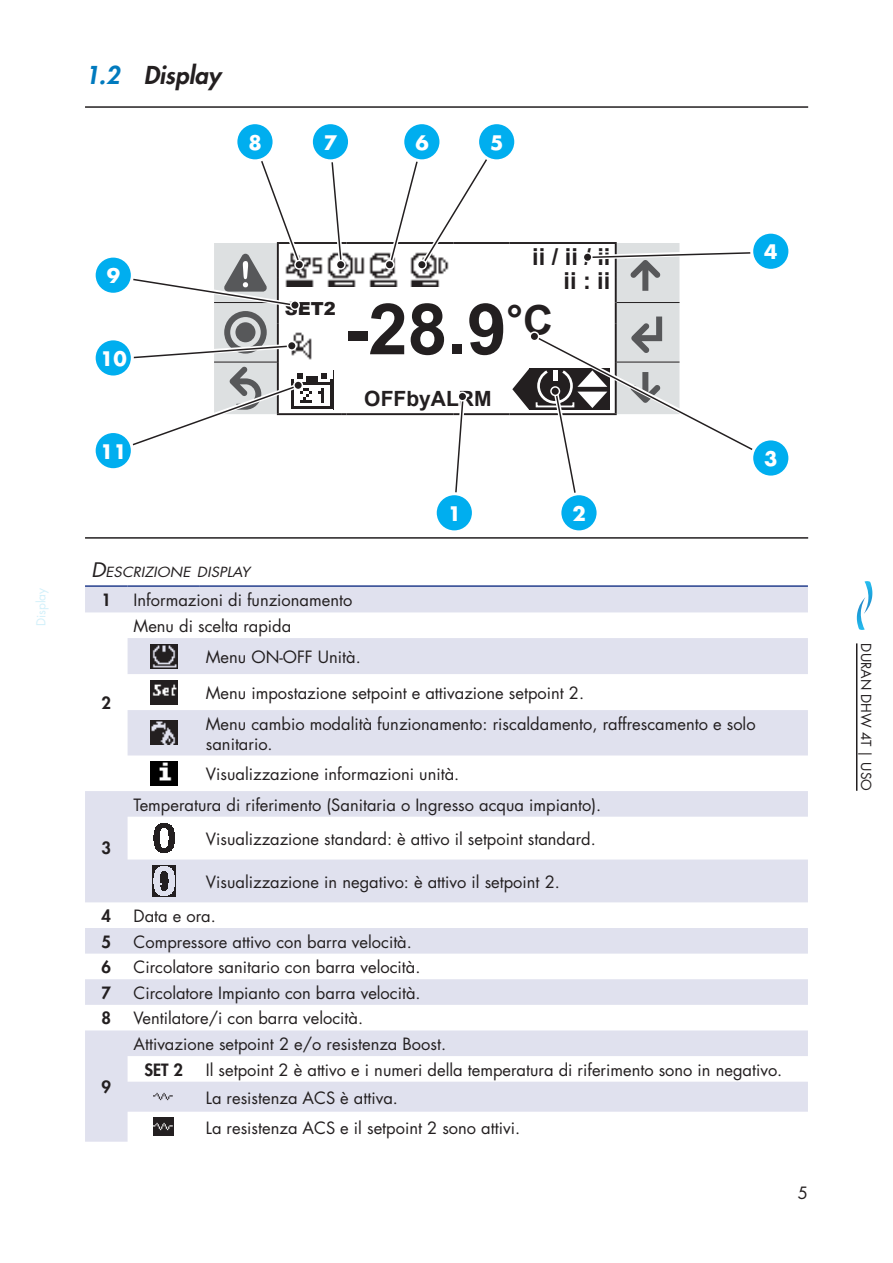
<style>
.page{position:relative;width:893px;height:1263px;background:#fff}
.page>*{position:absolute;margin:0;border:0;box-sizing:border-box;transform-origin:0 0}
.t1{font:700 71.1px "Arial";color:#231f20}
.t2{font:italic 800 24px "Futura Std";color:#231f20}
.t3{font:700 23.4px/23.5px "Arial";color:#231f20;text-align:right}
.t4{font:700 21px "Arial";color:#231f20}
.t5{font:700 19.5px "Futura Std";color:#fff}
.t6{font:900 18px "Arial";color:#231f20}
.t7{font:16.5px/30.8px "Futura Std";color:#231f20}
.t8{font:800 16.5px "Futura Std";color:#231f20}
.t9{font:italic 13.65px "Futura Std";color:#231f20;scale:1.1 1}
.t10{font:13.5px "Futura Std";color:#231f20}
.t11{font:12px "Futura Std";color:#d2f0fa}
.s1{color:#007abe}
.s2{font-size:19.5px}
</style>
<div class="page">
<hr style="left:856px;top:643px;width:1px;height:148px;background:#231f20">
<hr style="left:85px;top:106px;width:723px;height:2px;background:#231f20">
<hr style="left:85px;top:537px;width:723px;height:2px;background:#231f20">
<svg style="left:85px;top:587px;width:723px;height:555px;fill:#e8e8f2"></svg>
<hr style="left:85px;top:585px;width:43px;height:2px;background:#253f8e">
<hr style="left:128px;top:585px;width:72px;height:2px;background:#253f8e">
<hr style="left:200px;top:585px;width:608px;height:2px;background:#253f8e">
<img style="left:150px;top:644px;width:27px;height:24px">
<img style="left:150px;top:680px;width:27px;height:24px">
<img style="left:150px;top:721px;width:27px;height:24px">
<img style="left:150px;top:761px;width:27px;height:24px">
<img style="left:152px;top:823px;width:23px;height:30px">
<img style="left:152px;top:865px;width:23px;height:31px">
<img style="left:154px;top:1088px;width:20px;height:18px">
<img style="left:154px;top:1118px;width:20px;height:18px">
<div style="left:617px;top:243px;width:62px;height:73px;background:#dde0e1"></div>
<hr style="left:615px;top:277px;width:2px;height:25px;background:#231f20">
<hr style="left:277px;top:242px;width:65px;height:2px;background:#231f20">
<hr style="left:346px;top:242px;width:107px;height:2px;background:#231f20">
<hr style="left:453px;top:242px;width:56px;height:2px;background:#231f20">
<hr style="left:509px;top:242px;width:108px;height:2px;background:#231f20">
<hr style="left:615px;top:244px;width:2px;height:33px;background:#231f20">
<hr style="left:615px;top:302px;width:2px;height:22px;background:#231f20">
<hr style="left:277px;top:413px;width:65px;height:2px;background:#231f20">
<hr style="left:346px;top:413px;width:107px;height:2px;background:#231f20">
<hr style="left:453px;top:413px;width:56px;height:2px;background:#231f20">
<hr style="left:509px;top:413px;width:108px;height:2px;background:#231f20">
<hr style="left:617px;top:302px;width:62px;height:1px;background:#231f20">
<img style="left:410px;top:271px;width:36px;height:15px">
<img style="left:369px;top:252px;width:29px;height:34px">
<img style="left:327px;top:252px;width:38px;height:34px">
<img style="left:306px;top:257px;width:17px;height:29px">
<img style="left:306px;top:338px;width:6px;height:22px">
<img style="left:306px;top:371px;width:28px;height:39px">
<svg style="left:449px;top:401px;width:19px;height:91px"></svg>
<div style="left:458px;top:392px;width:9px;height:9px;background:#231f20;border-radius:50%"></div>
<div style="left:457px;top:391px;width:10px;height:10px;border:2px solid #fff;border-radius:50%"></div>
<div style="left:435px;top:494px;width:38px;height:38px;background:#00aeef;border-radius:50%"></div>
<div style="left:434px;top:492px;width:41px;height:41px;border:3px solid #fff;border-radius:50%"></div>
<svg style="left:560px;top:494px;width:38px;height:38px"></svg>
<div style="left:558px;top:492px;width:42px;height:41px;border:3px solid #fff;border-radius:50%"></div>
<svg style="left:512px;top:316px;width:240px;height:202px"></svg>
<div style="left:530px;top:332px;width:9px;height:9px;background:#231f20;border-radius:50%"></div>
<div style="left:529px;top:331px;width:10px;height:10px;border:2px solid #fff;border-radius:50%"></div>
<div style="left:752px;top:439px;width:38px;height:38px;background:#00aeef;border-radius:50%"></div>
<div style="left:750px;top:437px;width:41px;height:42px;border:3px solid #fff;border-radius:50%"></div>
<svg style="left:593px;top:247px;width:157px;height:44px"></svg>
<div style="left:583px;top:253px;width:9px;height:8px;background:#231f20;border-radius:50%"></div>
<div style="left:583px;top:252px;width:10px;height:10px;border:2px solid #fff;border-radius:50%"></div>
<div style="left:752px;top:232px;width:38px;height:38px;background:#00aeef;border-radius:50%"></div>
<div style="left:750px;top:231px;width:41px;height:41px;border:3px solid #fff;border-radius:50%"></div>
<div style="left:478px;top:123px;width:38px;height:38px;background:#00aeef;border-radius:50%"></div>
<div style="left:476px;top:121px;width:41px;height:41px;border:3px solid #fff;border-radius:50%"></div>
<svg style="left:385px;top:136px;width:118px;height:135px"></svg>
<div style="left:385px;top:260px;width:9px;height:9px;background:#231f20;border-radius:50%"></div>
<div style="left:385px;top:260px;width:10px;height:10px;border:2px solid #fff;border-radius:50%"></div>
<div style="left:403px;top:123px;width:38px;height:38px;background:#00aeef;border-radius:50%"></div>
<div style="left:401px;top:121px;width:41px;height:41px;border:3px solid #fff;border-radius:50%"></div>
<svg style="left:327px;top:162px;width:19px;height:108px"></svg>
<div style="left:336px;top:260px;width:9px;height:9px;background:#231f20;border-radius:50%"></div>
<div style="left:336px;top:260px;width:10px;height:10px;border:2px solid #fff;border-radius:50%"></div>
<div style="left:311px;top:123px;width:39px;height:38px;background:#00aeef;border-radius:50%"></div>
<div style="left:310px;top:121px;width:41px;height:41px;border:3px solid #fff;border-radius:50%"></div>
<svg style="left:236px;top:123px;width:38px;height:38px"></svg>
<div style="left:234px;top:121px;width:42px;height:41px;border:3px solid #fff;border-radius:50%"></div>
<svg style="left:94px;top:256px;width:38px;height:38px"></svg>
<div style="left:93px;top:255px;width:41px;height:41px;border:3px solid #fff;border-radius:50%"></div>
<svg style="left:94px;top:339px;width:38px;height:38px"></svg>
<div style="left:93px;top:337px;width:41px;height:41px;border:3px solid #fff;border-radius:50%"></div>
<svg style="left:108px;top:136px;width:198px;height:310px"></svg>
<div style="left:294px;top:381px;width:8px;height:9px;background:#231f20;border-radius:50%"></div>
<div style="left:293px;top:380px;width:10px;height:10px;border:2px solid #fff;border-radius:50%"></div>
<div style="left:94px;top:431px;width:38px;height:39px;background:#00aeef;border-radius:50%"></div>
<div style="left:93px;top:430px;width:41px;height:41px;border:3px solid #fff;border-radius:50%"></div>
<svg style="left:857px;top:581px;width:15px;height:49px"></svg>
<p class="t11" style="left:33px;top:626px;width:40px;rotate:-90deg">Display</p>
<h2 class="t2" style="left:85px;top:60px;width:137px"><span class="s1">1.2</span> Display</h2>
<p class="t5" style="left:248px;top:130px;width:15px">8</p>
<p class="t5" style="left:324px;top:130px;width:15px">7</p>
<p class="t5" style="left:415px;top:130px;width:15px">6</p>
<p class="t5" style="left:490px;top:130px;width:15px">5</p>
<p class="t5" style="left:107px;top:263px;width:15px">9</p>
<p class="t5" style="left:100px;top:346px;width:28px">10</p>
<p class="t5" style="left:100px;top:438px;width:28px">11</p>
<h3 class="t3" style="left:532px;top:246px;width:80px">ii / ii / ii ii : ii</h3>
<p class="t6" style="left:285px;top:295px;width:52px">SET2</p>
<h1 class="t1" style="left:345px;top:279px;width:210px">-28.9<sup>°C</sup></h1>
<p class="t4" style="left:364px;top:383px;width:129px">OFFbyALRM</p>
<p class="t5" style="left:448px;top:501px;width:15px">1</p>
<p class="t5" style="left:572px;top:501px;width:15px">2</p>
<p class="t5" style="left:764px;top:239px;width:15px">4</p>
<p class="t5" style="left:764px;top:446px;width:15px">3</p>
<p class="t9" style="left:91px;top:564px;width:146px"><span class="s2">D</span>ESCRIZIONE DISPLAY</p>
<p class="t8" style="left:102px;top:590px;width:11px">1</p>
<p class="t7" style="left:134px;top:585px;width:220px">Informazioni di funzionamento</p>
<p class="t8" style="left:102px;top:692px;width:11px">2</p>
<p class="t8" style="left:102px;top:837px;width:11px">3</p>
<p class="t7" style="left:206px;top:611px;width:156px;text-indent:-72px">Menu di scelta rapida<br>Menu ON-OFF Unità.</p>
<p class="t7" style="left:206px;top:678px;width:551px">Menu impostazione setpoint e attivazione setpoint 2.<br>Menu cambio modalità funzionamento: riscaldamento, raffrescamento e solo</p>
<p class="t7" style="left:206px;top:728px;width:255px">sanitario.<br>Visualizzazione informazioni unità.</p>
<p class="t7" style="left:206px;top:788px;width:397px;line-height:34.2px;text-indent:-72px">Temperatura di riferimento (Sanitaria o Ingresso acqua impianto).<br>Visualizzazione standard: è attivo il setpoint standard.</p>
<p class="t7" style="left:206px;top:866px;width:356px">Visualizzazione in negativo: è attivo il setpoint 2.</p>
<p class="t8" style="left:102px;top:905px;width:11px">4</p>
<p class="t7" style="left:134px;top:901px;width:84px">Data e ora.</p>
<p class="t8" style="left:102px;top:931px;width:11px">5</p>
<p class="t7" style="left:134px;top:926px;width:280px">Compressore attivo con barra velocità.</p>
<p class="t8" style="left:102px;top:957px;width:11px">6</p>
<p class="t7" style="left:134px;top:952px;width:288px">Circolatore sanitario con barra velocità.</p>
<p class="t8" style="left:102px;top:982px;width:11px">7</p>
<p class="t7" style="left:134px;top:977px;width:289px">Circolatore Impianto con barra velocità.</p>
<p class="t8" style="left:102px;top:1008px;width:11px">8</p>
<p class="t7" style="left:134px;top:1003px;width:231px">Ventilatore/i con barra velocità.</p>
<p class="t8" style="left:102px;top:1076px;width:11px">9</p>
<p class="t7" style="left:134px;top:1029px;width:314px">Attivazione setpoint 2 e/o resistenza Boost.</p>
<p class="t8" style="left:144px;top:1059px;width:40px">SET 2</p>
<p class="t7" style="left:206px;top:1056px;width:578px;line-height:27.8px">Il setpoint 2 è attivo e i numeri della temperatura di riferimento sono in negativo.<br>La resistenza ACS è attiva.</p>
<p class="t7" style="left:206px;top:1112px;width:316px">La resistenza ACS e il setpoint 2 sono attivi.</p>
<p class="t7" style="left:798px;top:1178px;width:12px">5</p>
<p class="t10" style="left:875px;top:643px;width:149px;rotate:90deg">DURAN DHW 4T | USO</p>
</div>
